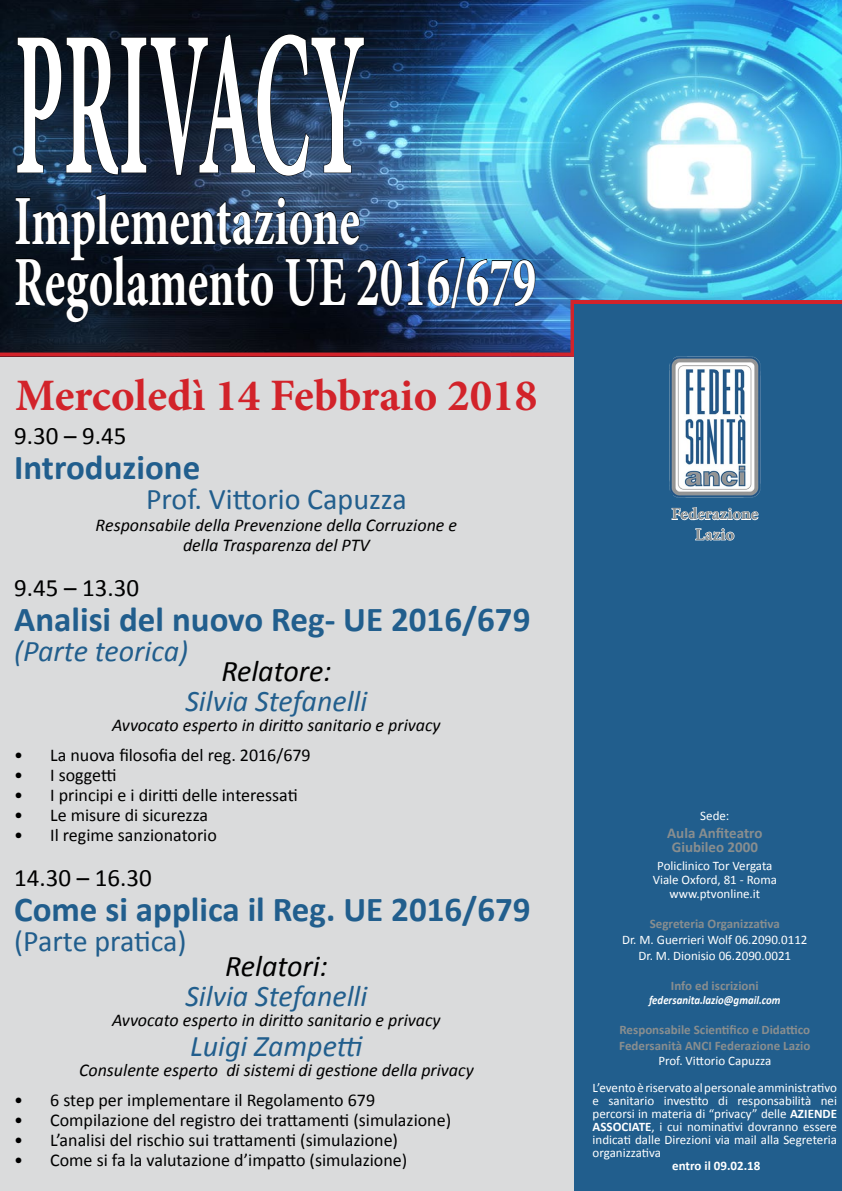
<style>
.page{position:relative;width:842px;height:1191px;background:#fff}
.page>*{position:absolute;margin:0;border:0;box-sizing:border-box;transform-origin:0 0}
.t1{font:700 207.5px "Minion Pro";letter-spacing:-.005em;color:#fff;scale:.4 1}
.t2{font:700 70.5px/61px "Minion Pro";color:#fff;scale:.67 1}
.t3{font:700 45px "Minion Pro";color:#d2232a}
.t4{font:700 35px "Calibri";color:#215e8d}
.t5{font:italic 30px "Calibri";color:#215e8d}
.t6{font:30px "Calibri";color:#215e8d}
.t7{font:italic 30px "Calibri";color:#000}
.t8{font:25px "Calibri";color:#000}
.t9{font:18px "Calibri";color:#000}
.t10{font:italic 18px/20px "Calibri";color:#000;text-align:center}
.t11{font:700 17px/20.4px "Minion Pro";color:#898e8f;text-align:center}
.t12{font:700 15px/14px "Calibri";color:#898e8f;text-align:center}
.t13{font:13px/13px "Calibri";color:#fff;text-align:center}
.t14{font:700 13px/15.6px "Calibri";color:#898e8f}
.t15{font:700 13px "Calibri";color:#fff}
.t16{font:italic 700 12px "Calibri";color:#fff;scale:.9 1}
.s1{font-weight:700}
</style>
<div class="page">
<div style="left:0;top:357px;width:574px;height:834px;background:#dadbdc"></div>
<img style="left:0;top:0;width:842px;height:356px">
<svg style="left:16px;top:33px;width:349px;height:144px;background:#142438"></svg>
<svg style="left:15px;top:192px;width:521px;height:131px;background:#1c344e"></svg>
<svg style="left:570px;top:300px;width:272px;height:57px"></svg>
<div style="left:574px;top:304px;width:268px;height:887px;background:#215e8d"></div>
<img style="left:670px;top:356px;width:90px;height:141px">
<svg style="left:671px;top:507px;width:87px;height:13px"></svg>
<svg style="left:695px;top:528px;width:39px;height:12px"></svg>
<h1 class="t1" style="left:14px;top:-40px;width:877px">PRIVACY</h1>
<h2 class="t2" style="left:14px;top:190px;width:781px">Implementazione<br>Regolamento UE 2016/679</h2>
<h3 class="t3" style="left:16px;top:364px;width:523px">Mercoledì 14 Febbraio 2018</h3>
<h3 class="t8" style="left:14px;top:420px;width:114px">9.30 – 9.45</h3>
<h3 class="t4" style="left:14px;top:445px;width:188px">Introduzione</h3>
<h3 class="t6" style="left:146px;top:480px;width:262px">Prof. Vittorio Capuzza</h3>
<h3 class="t10" style="left:96px;top:514px;width:363px">Responsabile della Prevenzione della Corruzione e della Trasparenza del PTV</h3>
<h3 class="t8" style="left:14px;top:572px;width:127px">9.45 – 13.30</h3>
<h3 class="t4" style="left:14px;top:597px;width:518px">Analisi del nuovo Reg- UE 2016/679</h3>
<h3 class="t5" style="left:14px;top:631px;width:176px">(Parte teorica)</h3>
<h3 class="t7" style="left:221px;top:651px;width:112px">Relatore:</h3>
<h3 class="t5" style="left:185px;top:681px;width:183px">Silvia Stefanelli</h3>
<h3 class="t10" style="left:112px;top:714px;width:330px">Avvocato esperto in diritto sanitario e privacy</h3>
<h3 class="t9" style="left:14px;top:744px;width:298px">• La nuova filosofia del reg. 2016/679</h3>
<h3 class="t9" style="left:14px;top:764px;width:104px">• I soggetti</h3>
<h3 class="t9" style="left:14px;top:784px;width:285px">• I principi e i diritti delle interessati</h3>
<h3 class="t9" style="left:14px;top:804px;width:195px">• Le misure di sicurezza</h3>
<h3 class="t9" style="left:14px;top:824px;width:204px">• Il regime sanzionatorio</h3>
<h3 class="t8" style="left:14px;top:862px;width:139px">14.30 – 16.30</h3>
<h3 class="t4" style="left:14px;top:887px;width:518px">Come si applica il Reg. UE 2016/679</h3>
<h3 class="t6" style="left:14px;top:922px;width:174px">(Parte pratica)</h3>
<h3 class="t7" style="left:225px;top:946px;width:104px">Relatori:</h3>
<h3 class="t5" style="left:185px;top:976px;width:183px">Silvia Stefanelli</h3>
<h3 class="t10" style="left:112px;top:1009px;width:330px">Avvocato esperto in diritto sanitario e privacy</h3>
<h3 class="t5" style="left:190px;top:1026px;width:174px">Luigi Zampetti</h3>
<h3 class="t10" style="left:79px;top:1059px;width:396px">Consulente esperto di sistemi di gestione della privacy</h3>
<h3 class="t9" style="left:14px;top:1089px;width:363px">• 6 step per implementare il Regolamento 679</h3>
<h3 class="t9" style="left:14px;top:1109px;width:438px">• Compilazione del registro dei trattamenti (simulazione)</h3>
<h3 class="t9" style="left:14px;top:1129px;width:385px">• L’analisi del rischio sui trattamenti (simulazione)</h3>
<h3 class="t9" style="left:14px;top:1149px;width:395px">• Come si fa la valutazione d’impatto (simulazione)</h3>
<h3 class="t11" style="left:671px;top:503px;width:88px">Federazione<br>Lazio</h3>
<p class="t13" style="left:700px;top:809px;width:31px">Sede:</p>
<p class="t12" style="left:667px;top:826px;width:97px">Aula Anfiteatro<br>Giubileo 2000</p>
<p class="t13" style="left:653px;top:858px;width:126px;line-height:14.2px">Policlinico Tor Vergata<br>Viale Oxford, 81 - Roma www.ptvonline.it</p>
<p class="t14" style="left:650px;top:916px;width:132px">Segreteria Organizzativa</p>
<p class="t13" style="left:622px;top:932px;width:187px;line-height:15.6px">Dr. M. Guerrieri Wolf 06.2090.0112<br>Dr. M. Dionisio 06.2090.0021</p>
<p class="t14" style="left:671px;top:977px;width:89px">Info ed iscrizioni</p>
<p class="t16" style="left:649px;top:992px;width:148px">federsanita.lazio@gmail.com</p>
<p class="t14" style="left:619px;top:1022px;width:193px">Responsabile Scientifico e Didattico<br>Federsanità ANCI Federazione Lazio</p>
<p class="t13" style="left:593px;top:1047px;width:246px;line-height:27px">Prof. Vittorio Capuzza<br>L’evento è riservato al personale amministrativo</p>
<p class="t13" style="left:593px;top:1094px;width:246px;text-align:justify">e sanitario investito di responsabilità nei percorsi in materia di “privacy” delle <span class="s1">AZIENDE ASSOCIATE</span>, i cui nominativi dovranno essere indicati dalle Direzioni via mail alla Segreteria organizzativa</p>
<p class="t15" style="left:672px;top:1157px;width:90px">entro il 09.02.18</p>
</div>
